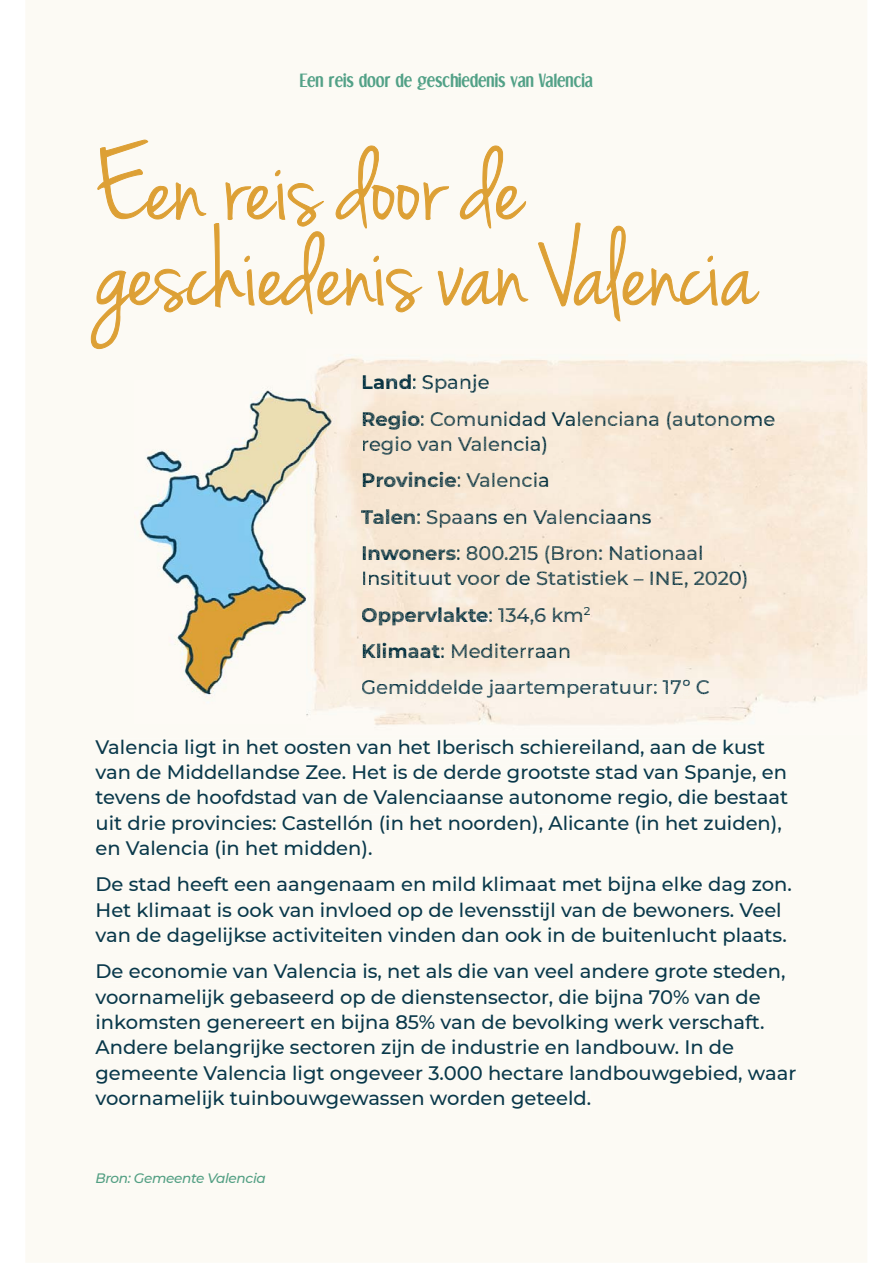
<style>
.page{position:relative;width:893px;height:1263px;background:#fff}
.page>*{position:absolute;margin:0;border:0;box-sizing:border-box;transform-origin:0 0}
.t1{font:113.1px "Jenna Sue";color:#dda035}
.t2{font:500 19.5px/25.3px "Montserrat";color:#09384a}
.t3{font:500 19.5px/36.5px "Montserrat";color:#083340}
.t4{font:500 19.5px/36.5px "Montserrat";color:#0a3542}
.t5{font:700 15.6px "Dream Orphans";color:#52a187}
.t6{font:italic 500 13.65px "Montserrat";letter-spacing:-.025em;color:#529f83}
.s1{font-weight:700;color:#093644}
.s2{font-weight:700;color:#093543}
.s3{font-weight:700;color:#093746}
.s4{color:#0b3646}
.s5{color:#093644}
.s6{color:#0a3644}
.s7{font-weight:700;color:#0a3542}
.s8{font-weight:700;color:#08333f}
.s9{font-weight:700;color:#07323e}
.s10{font-weight:700}
.s11{color:#08333f}
.s12{color:#0a3542}
.s13{color:#083440}
.s14{color:#0a3543}
.s15{color:#07323e}
.s16{color:#06323e}
.s17{color:#093542}
.s18{color:#0b3543}
.s19{color:#083340}
.s20{color:#0b3542}
.s21{font-weight:700;color:#083340}
.s22{font-weight:700;color:#093441}
.s23{font-weight:700;color:#0a3441}
.s24{font-weight:700;color:#06323e}
.s25{color:#093441}
.s26{font-weight:700;color:#0b3542}
.s27{color:#0a3441}
.s28{font-weight:700;color:#083440}
.s29{font-weight:700;color:#0a3543}
.s30{font-weight:700;color:#0b3543}
.s31{color:#07323d}
.s32{color:#093746}
.s33{color:#0b3645}
.s34{color:#093645}
.s35{color:#093747}
.s36{color:#083747}
.s37{color:#083847}
.s38{color:#0a3746}
</style>
<div class="page">
<div style="left:26px;top:0;width:841px;height:1262px;background:#fcfaf4"></div>
<img style="left:306px;top:349px;width:561px;height:386px">
<img style="left:363px;top:375px;width:48px;height:14px">
<img style="left:413px;top:374px;width:76px;height:19px">
<img style="left:363px;top:410px;width:56px;height:19px">
<div style="left:421px;top:411px;width:354px;height:18px;background:#f9e8d5"></div>
<div style="left:363px;top:436px;width:183px;height:19px;background:#f7e7d3"></div>
<img style="left:363px;top:472px;width:93px;height:15px">
<img style="left:458px;top:472px;width:90px;height:15px">
<img style="left:361px;top:509px;width:54px;height:15px">
<div style="left:417px;top:509px;width:234px;height:18px;background:#f8e9d9"></div>
<img style="left:363px;top:546px;width:93px;height:14px">
<div style="left:457px;top:545px;width:246px;height:19px;background:#f8e7d3"></div>
<img style="left:363px;top:571px;width:383px;height:18px">
<div style="left:362px;top:607px;width:220px;height:18px;background:#f8e7d4"></div>
<svg style="left:584px;top:607px;width:6px;height:8px"></svg>
<div style="left:363px;top:643px;width:206px;height:15px;background:#f7e9d5"></div>
<div style="left:362px;top:680px;width:347px;height:18px;background:#f9f2e7"></div>
<svg style="left:90px;top:139px;width:439px;height:211px"></svg>
<svg style="left:537px;top:222px;width:223px;height:100px"></svg>
<div style="left:95px;top:739px;width:670px;height:18px;background:#fcfaf4"></div>
<div style="left:95px;top:764px;width:692px;height:19px;background:#fcfaf4"></div>
<div style="left:96px;top:789px;width:692px;height:19px;background:#fcfaf4"></div>
<div style="left:97px;top:815px;width:685px;height:18px;background:#fcfaf4"></div>
<div style="left:96px;top:840px;width:276px;height:19px;background:#fcfaf4"></div>
<div style="left:98px;top:877px;width:694px;height:18px;background:#fcfaf4"></div>
<div style="left:98px;top:902px;width:684px;height:18px;background:#fcfaf4"></div>
<div style="left:95px;top:927px;width:691px;height:19px;background:#fcfaf4"></div>
<div style="left:98px;top:964px;width:687px;height:18px;background:#fcfaf4"></div>
<div style="left:95px;top:989px;width:666px;height:19px;background:#fcfaf4"></div>
<div style="left:97px;top:1014px;width:667px;height:19px;background:#fcfaf4"></div>
<div style="left:95px;top:1040px;width:639px;height:18px;background:#fcfaf4"></div>
<div style="left:96px;top:1065px;width:700px;height:19px;background:#fcfaf4"></div>
<div style="left:95px;top:1090px;width:495px;height:19px;background:#fcfaf4"></div>
<div style="left:96px;top:1173px;width:169px;height:10px;background:#fcfaf4"></div>
<img style="left:135px;top:381px;width:202px;height:343px">
<p class="t5" style="left:300px;top:71px;width:295px">Een reis door de geschiedenis van Valencia</p>
<h1 class="t1" style="left:95px;top:134px;width:430px">Een reis door de</h1>
<h1 class="t1" style="left:95px;top:220px;width:663px">geschiedenis van Valencia</h1>
<p class="t3" style="left:361px;top:364px;width:415px"><span class="s1">L</span><span class="s2">a</span><span class="s1">n</span><span class="s3">d</span><span class="s4">:</span> <span class="s5">S</span><span class="s6">panje<br></span><span class="s7">R</span><span class="s8">e</span><span class="s9">g</span><span class="s8">i</span><span class="s10">o</span><span class="s11">: Co</span>m<span class="s12">un</span><span class="s13">i</span><span class="s12">d</span><span class="s13">a</span><span class="s14">d Va</span><span class="s12">len</span><span class="s13">c</span>i<span class="s15">a</span>na (<span class="s16">a</span><span class="s12">u</span><span class="s17">t</span>o<span class="s11">n</span>o<span class="s13">m</span><span class="s18">e</span></p>
<p class="t4" style="left:361px;top:426px;width:344px"><span class="s15">re</span><span class="s11">g</span><span class="s15">i</span><span class="s11">o</span> <span class="s16">v</span><span class="s15">a</span><span class="s19">n</span> <span class="s11">V</span><span class="s17">a</span><span class="s13">l</span><span class="s20">e</span>ncia<span class="s13">)<br></span><span class="s9">P</span><span class="s8">ro</span><span class="s21">vi</span><span class="s9">n</span><span class="s8">ci</span><span class="s22">e</span><span class="s11">: Va</span><span class="s17">l</span><span class="s19">en</span><span class="s11">c</span>i<span class="s13">a<br></span><span class="s8">Ta</span><span class="s23">l</span><span class="s24">e</span><span class="s21">n</span><span class="s25">:</span> <span class="s19">S</span><span class="s16">paa</span>ns en <span class="s13">Va</span><span class="s20">l</span>en<span class="s13">c</span><span class="s20">i</span>a<span class="s14">a</span><span class="s13">n</span><span class="s14">s<br></span><span class="s10">I</span><span class="s21">nw</span><span class="s9">o</span><span class="s8">n</span><span class="s23">e</span><span class="s26">r</span><span class="s8">s</span><span class="s11">:</span> <span class="s27">8</span><span class="s11">0</span><span class="s27">0</span><span class="s11">.</span><span class="s17">2</span><span class="s19">1</span><span class="s20">5</span> <span class="s19">(</span><span class="s17">B</span><span class="s19">r</span><span class="s11">o</span><span class="s19">n</span><span class="s27">:</span> <span class="s20">Na</span>tio<span class="s17">n</span><span class="s19">a</span><span class="s13">a</span>l</p>
<p class="t3" style="left:361px;top:560px;width:389px"><span class="s12">In</span><span class="s14">s</span>i<span class="s18">t</span><span class="s5">i</span><span class="s18">t</span><span class="s5">uu</span><span class="s18">t</span> <span class="s13">v</span><span class="s11">o</span><span class="s15">or</span> <span class="s16">d</span><span class="s12">e S</span><span class="s16">t</span><span class="s12">a</span><span class="s11">t</span><span class="s13">i</span><span class="s14">s</span>t<span class="s13">i</span><span class="s27">e</span><span class="s20">k</span> <span class="s27">–</span> INE<span class="s11">,</span> 2<span class="s11">0</span>2<span class="s15">0</span><span class="s14">)<br></span><span class="s26">O</span><span class="s10">p</span><span class="s24">p</span><span class="s9">e</span><span class="s24">r</span><span class="s28">v</span><span class="s29">l</span><span class="s26">a</span><span class="s8">k</span><span class="s30">t</span><span class="s8">e</span>: <span class="s15">13</span><span class="s16">4</span><span class="s17">,</span><span class="s16">6</span> k<span class="s20">m</span><sup>2<br></sup><span class="s7">K</span><span class="s28">l</span><span class="s26">i</span><span class="s29">m</span><span class="s7">aa</span><span class="s29">t</span><span class="s14">:</span> M<span class="s27">e</span><span class="s11">d</span><span class="s16">i</span><span class="s11">t</span><span class="s13">e</span><span class="s31">r</span>r<span class="s12">aan<br></span><span class="s32">G</span><span class="s33">e</span><span class="s6">mi</span><span class="s34">d</span><span class="s32">d</span><span class="s34">eld</span><span class="s32">e j</span><span class="s35">a</span><span class="s32">a</span><span class="s35">rtemp</span><span class="s36">e</span><span class="s35">r</span><span class="s37">a</span><span class="s35">tu</span><span class="s38">u</span><span class="s32">r</span><span class="s38">:</span> <span class="s32">17º C</span></p>
<p class="t2" style="left:95px;top:734px;width:694px">Valencia ligt in het oosten van het Iberisch schiereiland, aan de kust van de Middellandse Zee. Het is de derde grootste stad van Spanje, en tevens de hoofdstad van de Valenciaanse autonome regio, die bestaat uit drie provincies: Castellón (in het noorden), Alicante (in het zuiden), en Valencia (in het midden).</p>
<p class="t2" style="left:95px;top:872px;width:698px">De stad heeft een aangenaam en mild klimaat met bijna elke dag zon.<br>Het klimaat is ook van invloed op de levensstijl van de bewoners. Veel van de dagelijkse activiteiten vinden dan ook in de buitenlucht plaats.</p>
<p class="t2" style="left:95px;top:959px;width:702px">De economie van Valencia is, net als die van veel andere grote steden, voornamelijk gebaseerd op de dienstensector, die bijna 70% van de inkomsten genereert en bijna 85% van de bevolking werk verschaft.<br>Andere belangrijke sectoren zijn de industrie en landbouw. In de gemeente Valencia ligt ongeveer 3.000 hectare landbouwgebied, waar voornamelijk tuinbouwgewassen worden geteeld.</p>
<p class="t6" style="left:95px;top:1170px;width:172px">Bron: Gemeente Valencia</p>
</div>
